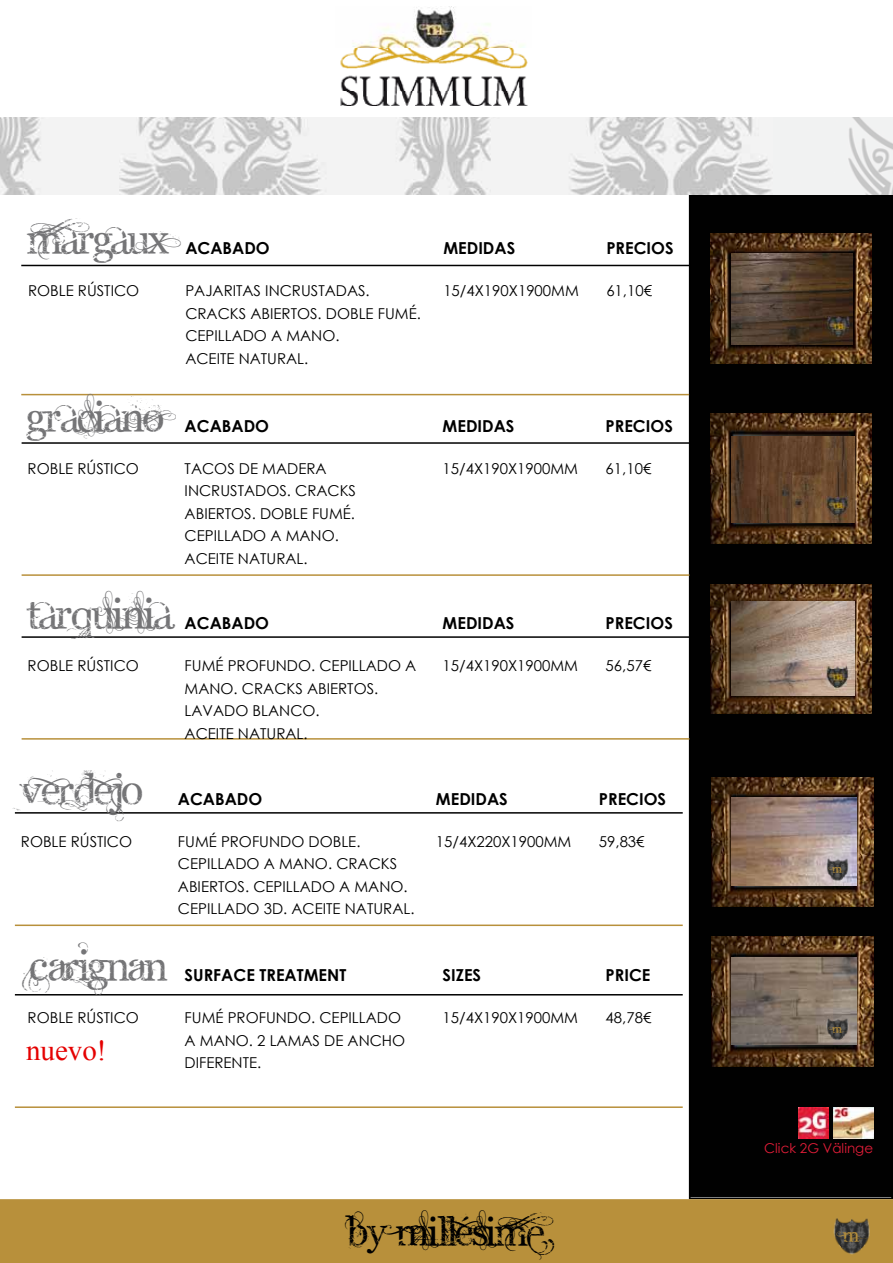
<style>
.page{position:relative;width:893px;height:1263px;background:#fff}
.page>*{position:absolute;margin:0;border:0;box-sizing:border-box;transform-origin:0 0}
.t1{font:48px "Angelic War";color:#747476}
.t2{font:45px "Angelic War";color:#000}
.t3{font:28.95px "Times New Roman";color:#e50000}
.t4{font:22.05px "Angelic War";color:#b8903b}
.t5{font:700 16.5px "Century Gothic";color:#000}
.t6{font:15px/22.5px "Century Gothic";color:#000}
.t7{font:13.5px "Century Gothic";color:#e21d38}
.t8{font:13.2px "Angelic War";color:#b8903b}
</style>
<div class="page">
<div style="left:692px;top:197px;width:198px;height:999px;background:#010101"></div>
<div style="left:689px;top:194px;width:204px;height:1005px;border:2px solid #000"></div>
<img style="left:710px;top:234px;width:162px;height:130px">
<img style="left:0;top:118px;width:893px;height:77px">
<img style="left:710px;top:414px;width:162px;height:129px">
<div style="left:1px;top:1200px;width:891px;height:62px;background:#b8903b"></div>
<div style="left:0;top:1199px;width:893px;height:64px;border:2px solid #b8903b"></div>
<hr style="left:21px;top:265px;width:668px;height:1px;background:#000">
<hr style="left:22px;top:442px;width:667px;height:2px;background:#000">
<hr style="left:22px;top:636px;width:667px;height:2px;background:#000">
<hr style="left:21px;top:394px;width:668px;height:1px;background:#b8903b">
<hr style="left:22px;top:574px;width:667px;height:2px;background:#b8903b">
<hr style="left:22px;top:738px;width:667px;height:2px;background:#b8903b">
<img style="left:340px;top:7px;width:188px;height:99px">
<img style="left:833px;top:1218px;width:37px;height:37px">
<img style="left:731px;top:253px;width:122px;height:91px">
<img style="left:731px;top:436px;width:123px;height:87px">
<img style="left:710px;top:584px;width:162px;height:129px">
<img style="left:731px;top:601px;width:123px;height:94px">
<hr style="left:15px;top:812px;width:668px;height:2px;background:#000">
<hr style="left:15px;top:924px;width:668px;height:2px;background:#b8903b">
<img style="left:712px;top:777px;width:161px;height:129px">
<img style="left:731px;top:798px;width:125px;height:87px">
<img style="left:825px;top:857px;width:24px;height:25px">
<img style="left:712px;top:937px;width:161px;height:129px">
<img style="left:731px;top:957px;width:125px;height:88px">
<img style="left:825px;top:1016px;width:24px;height:26px">
<img style="left:798px;top:1108px;width:31px;height:30px">
<img style="left:834px;top:1108px;width:39px;height:30px">
<hr style="left:15px;top:994px;width:668px;height:1px;background:#000">
<hr style="left:15px;top:1106px;width:668px;height:2px;background:#b8903b">
<h1 class="t1" style="left:28px;top:211px;width:168px">margaux</h1>
<p class="t5" style="left:185px;top:236px;width:86px">ACABADO</p>
<p class="t5" style="left:443px;top:236px;width:73px">MEDIDAS</p>
<p class="t5" style="left:606px;top:236px;width:69px">PRECIOS</p>
<p class="t6" style="left:28px;top:279px;width:113px">ROBLE RÚSTICO</p>
<p class="t6" style="left:185px;top:279px;width:237px">PAJARITAS INCRUSTADAS.<br>CRACKS ABIERTOS. DOBLE FUMÉ.<br>CEPILLADO A MANO.<br>ACEITE NATURAL.</p>
<p class="t6" style="left:443px;top:279px;width:137px">15/4X190X1900MM</p>
<p class="t6" style="left:606px;top:279px;width:47px">61,10€</p>
<h1 class="t1" style="left:28px;top:389px;width:137px">graciano</h1>
<p class="t5" style="left:185px;top:413px;width:86px">ACABADO</p>
<p class="t5" style="left:443px;top:413px;width:73px">MEDIDAS</p>
<p class="t5" style="left:606px;top:413px;width:69px">PRECIOS</p>
<p class="t6" style="left:28px;top:457px;width:113px">ROBLE RÚSTICO</p>
<p class="t6" style="left:185px;top:457px;width:173px">TACOS DE MADERA<br>INCRUSTADOS. CRACKS<br>ABIERTOS. DOBLE FUMÉ.<br>CEPILLADO A MANO.<br>ACEITE NATURAL.</p>
<p class="t6" style="left:443px;top:457px;width:137px">15/4X190X1900MM</p>
<p class="t6" style="left:606px;top:457px;width:47px">61,10€</p>
<h1 class="t1" style="left:28px;top:586px;width:146px">tarquinia</h1>
<p class="t5" style="left:185px;top:611px;width:86px">ACABADO</p>
<p class="t5" style="left:443px;top:611px;width:73px">MEDIDAS</p>
<p class="t5" style="left:606px;top:611px;width:69px">PRECIOS</p>
<p class="t6" style="left:28px;top:654px;width:113px">ROBLE RÚSTICO</p>
<p class="t6" style="left:185px;top:654px;width:233px">FUMÉ PROFUNDO. CEPILLADO A<br>MANO. CRACKS ABIERTOS.<br>LAVADO BLANCO.<br>ACEITE NATURAL.</p>
<p class="t6" style="left:443px;top:654px;width:137px">15/4X190X1900MM</p>
<p class="t6" style="left:606px;top:654px;width:47px">56,57€</p>
<h1 class="t1" style="left:21px;top:762px;width:123px">VERDEJO</h1>
<p class="t5" style="left:178px;top:786px;width:86px">ACABADO</p>
<p class="t5" style="left:436px;top:786px;width:73px">MEDIDAS</p>
<p class="t5" style="left:599px;top:786px;width:69px">PRECIOS</p>
<p class="t6" style="left:21px;top:830px;width:113px">ROBLE RÚSTICO</p>
<p class="t6" style="left:178px;top:830px;width:238px">FUMÉ PROFUNDO DOBLE.<br>CEPILLADO A MANO. CRACKS<br>ABIERTOS. CEPILLADO A MANO.<br>CEPILLADO 3D. ACEITE NATURAL.</p>
<p class="t6" style="left:436px;top:830px;width:137px">15/4X220X1900MM</p>
<p class="t6" style="left:599px;top:830px;width:47px">59,83€</p>
<h1 class="t1" style="left:28px;top:938px;width:140px">CARIGNAN</h1>
<p class="t5" style="left:185px;top:963px;width:163px">SURFACE TREATMENT</p>
<p class="t5" style="left:443px;top:963px;width:40px">SIZES</p>
<p class="t5" style="left:606px;top:963px;width:46px">PRICE</p>
<p class="t6" style="left:28px;top:1006px;width:113px">ROBLE RÚSTICO</p>
<p class="t6" style="left:185px;top:1006px;width:222px">FUMÉ PROFUNDO. CEPILLADO<br>A MANO. 2 LAMAS DE ANCHO<br>DIFERENTE.</p>
<p class="t6" style="left:443px;top:1006px;width:137px">15/4X190X1900MM</p>
<p class="t6" style="left:606px;top:1006px;width:47px">48,78€</p>
<h3 class="t3" style="left:26px;top:1030px;width:82px">nuevo!</h3>
<h2 class="t2" style="left:349px;top:1205px;width:207px">BY MillÉSime</h2>
<p class="t8" style="left:833px;top:861px;width:20px">M</p>
<p class="t8" style="left:833px;top:1021px;width:20px">M</p>
<p class="t7" style="left:764px;top:1138px;width:110px">Click 2G Välinge</p>
<h3 class="t4" style="left:844px;top:1222px;width:32px">M</h3>
</div>
